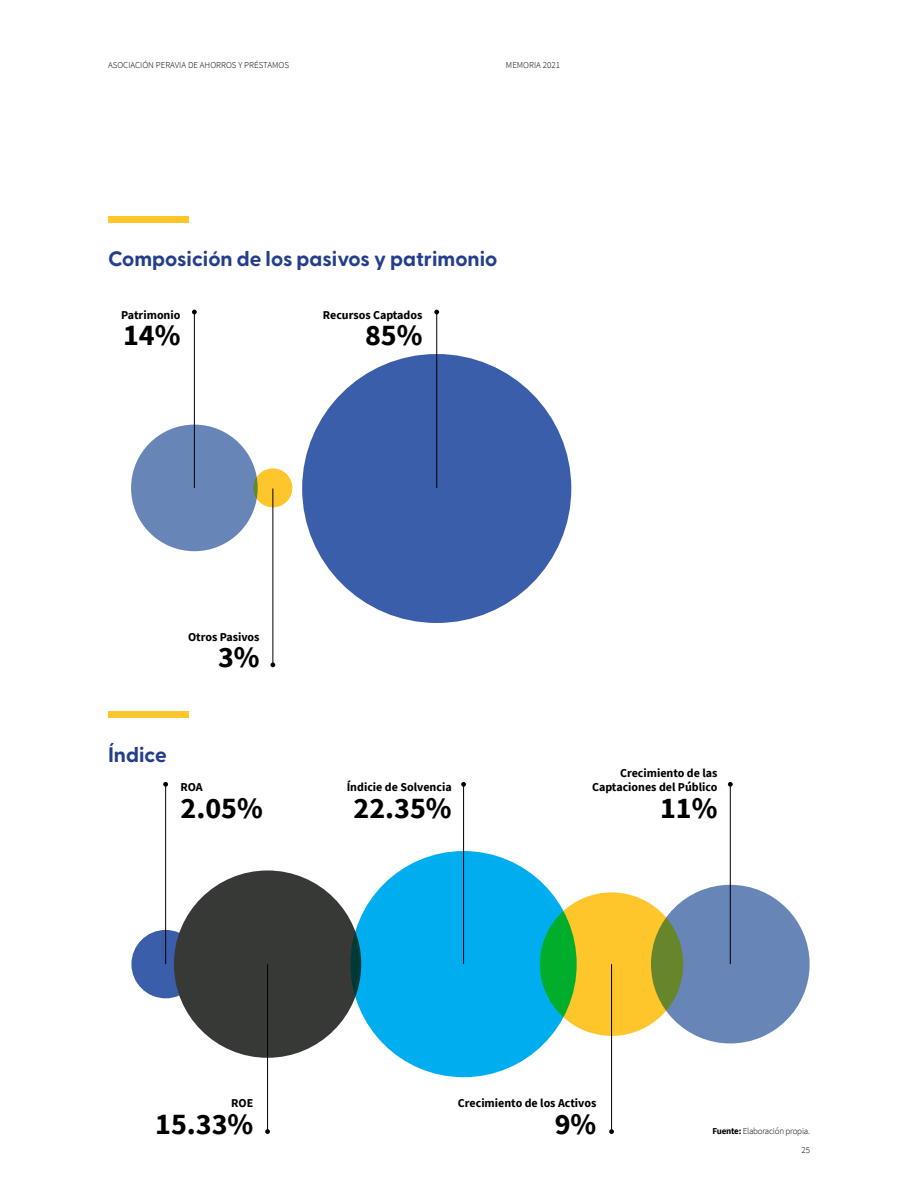
<style>
.page{position:relative;width:918px;height:1188px;background:#fff}
.page>*{position:absolute;margin:0;border:0;box-sizing:border-box;transform-origin:0 0}
.t1{font:700 30px "Source Sans Pro";color:#000}
.t2{font:700 21px "Greycliff CF";color:#243e8c}
.t3{font:700 12px/14.4px "Source Sans Pro";color:#000;text-align:right}
.t4{font:300 9px "Source Sans Pro";color:#000}
.t5{font:300 9px "Source Sans Pro";letter-spacing:-.025em;color:#000}
.s1{font-weight:700}
</style>
<div class="page">
<div style="left:302px;top:354px;width:269px;height:269px;background:#3b5eab;border-radius:135px"></div>
<hr style="left:273px;top:489px;width:1px;height:176px;background:#000">
<svg style="left:270px;top:662px;width:5px;height:5px"></svg>
<hr style="left:194px;top:312px;width:1px;height:176px;background:#000">
<svg style="left:192px;top:310px;width:5px;height:4px"></svg>
<hr style="left:436px;top:312px;width:1px;height:176px;background:#000">
<svg style="left:434px;top:310px;width:5px;height:4px"></svg>
<div style="left:108px;top:216px;width:81px;height:7px;background:#ffc62c"></div>
<div style="left:253px;top:468px;width:39px;height:39px;background:#ffc62c;border-radius:19px"></div>
<div style="left:131px;top:425px;width:127px;height:126px;background:#6786b7;border-radius:63px"></div>
<hr style="left:267px;top:964px;width:1px;height:168px;background:#000">
<svg style="left:265px;top:1129px;width:5px;height:5px"></svg>
<hr style="left:611px;top:964px;width:1px;height:168px;background:#000">
<svg style="left:609px;top:1129px;width:5px;height:5px"></svg>
<hr style="left:165px;top:784px;width:1px;height:180px;background:#000">
<svg style="left:163px;top:782px;width:5px;height:5px"></svg>
<hr style="left:463px;top:784px;width:1px;height:180px;background:#000">
<svg style="left:461px;top:782px;width:5px;height:5px"></svg>
<hr style="left:730px;top:784px;width:1px;height:180px;background:#000">
<svg style="left:728px;top:782px;width:5px;height:5px"></svg>
<div style="left:108px;top:711px;width:81px;height:6px;background:#ffc62c"></div>
<div style="left:131px;top:930px;width:69px;height:68px;background:#3b5eab;border-radius:34px"></div>
<div style="left:174px;top:870px;width:187px;height:188px;background:#363936;border-radius:94px"></div>
<div style="left:350px;top:851px;width:227px;height:226px;background:#00aeef;border-radius:113px"></div>
<svg style="left:540px;top:892px;width:143px;height:144px;background:#cdc02c"></svg>
<div style="left:651px;top:885px;width:159px;height:158px;background:#6786b7;border-radius:79px"></div>
<p class="t4" style="left:108px;top:59px;width:183px">ASOCIACIÓN PERAVIA DE AHORROS Y PRÉSTAMOS</p>
<p class="t4" style="left:506px;top:59px;width:56px">MEMORIA 2021</p>
<h2 class="t2" style="left:108px;top:243px;width:391px">Composición de los pasivos y patrimonio</h2>
<p class="t3" style="left:121px;top:307px;width:61px">Patrimonio</p>
<p class="t3" style="left:323px;top:307px;width:101px">Recursos Captados</p>
<h1 class="t1" style="left:123px;top:315px;width:59px">14%</h1>
<h1 class="t1" style="left:365px;top:315px;width:59px">85%</h1>
<p class="t3" style="left:188px;top:629px;width:73px">Otros Pasivos</p>
<h1 class="t1" style="left:218px;top:637px;width:43px">3%</h1>
<h2 class="t2" style="left:108px;top:739px;width:60px">Índice</h2>
<p class="t3" style="left:180px;top:780px;width:24px">ROA</p>
<p class="t3" style="left:347px;top:780px;width:106px">Índicie de Solvencia</p>
<p class="t3" style="left:592px;top:765px;width:127px">Crecimiento de las<br>Captaciones del Público</p>
<h1 class="t1" style="left:180px;top:787px;width:84px">2.05%</h1>
<h1 class="t1" style="left:354px;top:787px;width:100px">22.35%</h1>
<h1 class="t1" style="left:660px;top:787px;width:59px">11%</h1>
<p class="t3" style="left:231px;top:1096px;width:24px">ROE</p>
<p class="t3" style="left:458px;top:1096px;width:140px">Crecimiento de los Activos</p>
<h1 class="t1" style="left:155px;top:1104px;width:100px">15.33%</h1>
<h1 class="t1" style="left:555px;top:1104px;width:43px">9%</h1>
<p class="t5" style="left:713px;top:1125px;width:99px"><span class="s1">Fuente:</span> Elaboración propia.</p>
<p class="t4" style="left:801px;top:1144px;width:10px">25</p>
</div>
